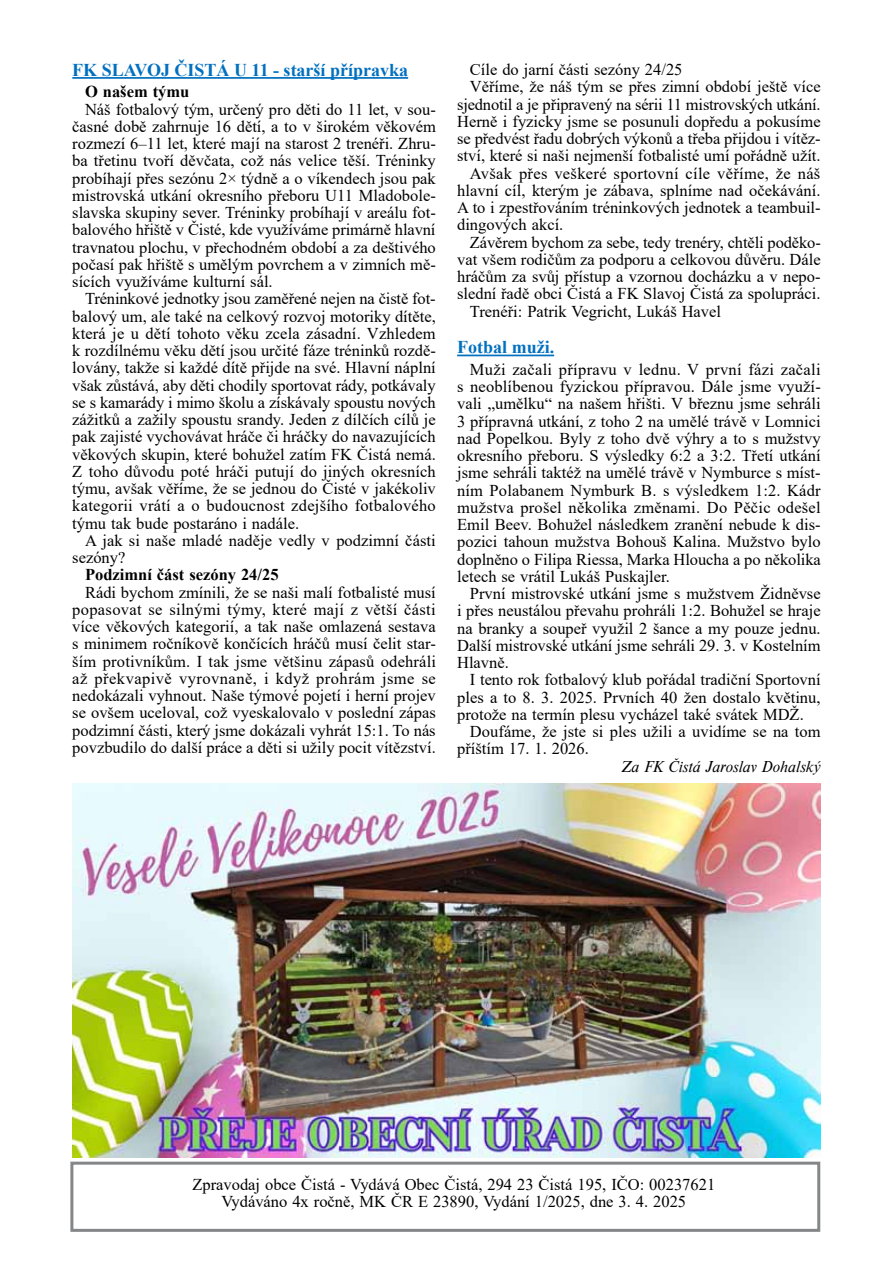
<style>
.page{position:relative;width:893px;height:1263px;background:#fff}
.page>*{position:absolute;margin:0;border:0;box-sizing:border-box;transform-origin:0 0}
.t1{font:700 18px "Times New Roman";color:#0070c0}
.t2{font:16.5px/17.2px "Times New Roman";color:#000;text-align:justify}
.t3{font:16.5px "Times New Roman";letter-spacing:.02em;color:#000}
.t4{font:700 16.5px "Times New Roman";color:#000}
.t5{font:italic 16.5px "Nimbus Rom DEE";color:#000}
</style>
<div class="page">
<div style="left:70px;top:1162px;width:750px;height:70px;background:#fff;border:3px solid #848688"></div>
<hr style="left:72px;top:77px;width:336px;height:2px;background:#0070c0">
<img style="left:73px;top:783px;width:748px;height:374px">
<hr style="left:457px;top:355px;width:97px;height:1px;background:#0070c0">
<p class="t1" style="left:72px;top:57px;width:337px">FK SLAVOJ ČISTÁ U 11 - starší přípravka</p>
<p class="t4" style="left:85px;top:80px;width:106px">O našem týmu</p>
<p class="t2" style="left:72px;top:100px;width:365px;text-indent:13px">Náš fotbalový tým, určený pro děti do 11 let, v sou&shy;časné době zahrnuje 16 dětí, a to v širokém věkovém rozmezí 6–11 let, které mají na starost 2 trenéři. Zhru&shy;ba třetinu tvoří děvčata, což nás velice těší. Tréninky probíhají přes sezónu 2× týdně a o víkendech jsou pak mistrovská utkání okresního přeboru U11 Mladobole&shy;slavska skupiny sever. Tréninky probíhají v areálu fot&shy;balového hřiště v Čisté, kde využíváme primárně hlavní travnatou plochu, v přechodném období a za deštivého počasí pak hřiště s umělým povrchem a v zimních mě&shy;sících využíváme kulturní sál.</p>
<p class="t2" style="left:72px;top:290px;width:365px;text-indent:13px">Tréninkové jednotky jsou zaměřené nejen na čistě fot&shy;balový um, ale také na celkový rozvoj motoriky dítěte, která je u dětí tohoto věku zcela zásadní. Vzhledem k rozdílnému věku dětí jsou určité fáze tréninků rozdě&shy;lovány, takže si každé dítě přijde na své. Hlavní náplní však zůstává, aby děti chodily sportovat rády, potkávaly se s kamarády i mimo školu a získávaly spoustu nových zážitků a zažily spoustu srandy. Jeden z dílčích cílů je pak zajisté vychovávat hráče či hráčky do navazujících věkových skupin, které bohužel zatím FK Čistá nemá.<br>Z toho důvodu poté hráči putují do jiných okresních týmu, avšak věříme, že se jednou do Čisté v jakékoliv kategorii vrátí a o budoucnost zdejšího fotbalového týmu tak bude postaráno i nadále.</p>
<p class="t2" style="left:72px;top:531px;width:365px;text-indent:13px">A jak si naše mladé naděje vedly v podzimní části sezóny?</p>
<p class="t4" style="left:85px;top:563px;width:195px">Podzimní část sezóny 24/25</p>
<p class="t2" style="left:72px;top:583px;width:365px;text-indent:13px">Rádi bychom zmínili, že se naši malí fotbalisté musí popasovat se silnými týmy, které mají z větší části více věkových kategorií, a tak naše omlazená sestava s minimem ročníkově končících hráčů musí čelit star&shy;ším protivníkům. I tak jsme většinu zápasů odehráli až překvapivě vyrovnaně, i když prohrám jsme se nedokázali vyhnout. Naše týmové pojetí i herní projev se ovšem uceloval, což vyeskalovalo v poslední zápas podzimní části, který jsme dokázali vyhrát 15:1. To nás povzbudilo do další práce a děti si užily pocit vítězství.</p>
<p class="t2" style="left:470px;top:61px;width:214px">Cíle do jarní části sezóny 24/25</p>
<p class="t2" style="left:470px;top:78px;width:352px">Věříme, že náš tým se přes zimní období ještě více</p>
<p class="t2" style="left:457px;top:95px;width:365px">sjednotil a je připravený na sérii 11 mistrovských utkání.</p>
<p class="t2" style="left:457px;top:112px;width:365px">Herně i fyzicky jsme se posunuli dopředu a pokusíme</p>
<p class="t2" style="left:457px;top:129px;width:365px">se předvést řadu dobrých výkonů a třeba přijdou i vítěz-</p>
<p class="t2" style="left:457px;top:147px;width:365px">ství, které si naši nejmenší fotbalisté umí pořádně užít.</p>
<p class="t3" style="left:470px;top:161px;width:352px">Avšak přes veškeré sportovní cíle věříme, že náš</p>
<p class="t2" style="left:457px;top:181px;width:365px">hlavní cíl, kterým je zábava, splníme nad očekávání.</p>
<p class="t2" style="left:457px;top:198px;width:365px">A to i zpestřováním tréninkových jednotek a teambuil-</p>
<p class="t2" style="left:457px;top:216px;width:108px">dingových akcí.</p>
<p class="t2" style="left:470px;top:233px;width:352px">Závěrem bychom za sebe, tedy trenéry, chtěli poděko-</p>
<p class="t2" style="left:457px;top:250px;width:365px">vat všem rodičům za podporu a celkovou důvěru. Dále</p>
<p class="t2" style="left:457px;top:267px;width:365px">hráčům za svůj přístup a vzornou docházku a v nepo-</p>
<p class="t2" style="left:457px;top:285px;width:365px">slední řadě obci Čistá a FK Slavoj Čistá za spolupráci.</p>
<p class="t2" style="left:470px;top:302px;width:253px">Trenéři: Patrik Vegricht, Lukáš Havel</p>
<p class="t1" style="left:457px;top:334px;width:99px">Fotbal muži.</p>
<p class="t2" style="left:457px;top:360px;width:365px;text-indent:13px">Muži začali přípravu v lednu. V první fázi začali s neoblíbenou fyzickou přípravou. Dále jsme využí&shy;vali „umělku“ na našem hřišti. V březnu jsme sehráli 3 přípravná utkání, z toho 2 na umělé trávě v Lomnici nad Popelkou. Byly z toho dvě výhry a to s mužstvy okresního přeboru. S výsledky 6:2 a 3:2. Třetí utkání jsme sehráli taktéž na umělé trávě v Nymburce s míst&shy;ním Polabanem Nymburk B. s výsledkem 1:2. Kádr mužstva prošel několika změnami. Do Pěčic odešel Emil Beev. Bohužel následkem zranění nebude k dis&shy;pozici tahoun mužstva Bohouš Kalina. Mužstvo bylo doplněno o Filipa Riessa, Marka Hloucha a po několika letech se vrátil Lukáš Puskajler.</p>
<p class="t2" style="left:457px;top:584px;width:365px;text-indent:13px">První mistrovské utkání jsme s mužstvem Židněvse i přes neustálou převahu prohráli 1:2. Bohužel se hraje na branky a soupeř využil 2 šance a my pouze jednu.<br>Další mistrovské utkání jsme sehráli 29. 3. v Kostelním Hlavně.</p>
<p class="t2" style="left:457px;top:671px;width:365px;text-indent:13px">I tento rok fotbalový klub pořádal tradiční Sportovní ples a to 8. 3. 2025. Prvních 40 žen dostalo květinu, protože na termín plesu vycházel také svátek MDŽ.</p>
<p class="t2" style="left:457px;top:722px;width:365px;text-indent:13px">Doufáme, že jste si ples užili a uvidíme se na tom příštím 17. 1. 2026.</p>
<p class="t5" style="left:621px;top:758px;width:201px">Za FK Čistá Jaroslav Dohalský</p>
<p class="t2" style="left:192px;top:1175px;width:524px;text-align:center">Zpravodaj obce Čistá - Vydává Obec Čistá, 294 23 Čistá 195, IČO: 00237621<br>Vydáváno 4x ročně, MK ČR E 23890, Vydání 1/2025, dne 3. 4. 2025</p>
</div>
